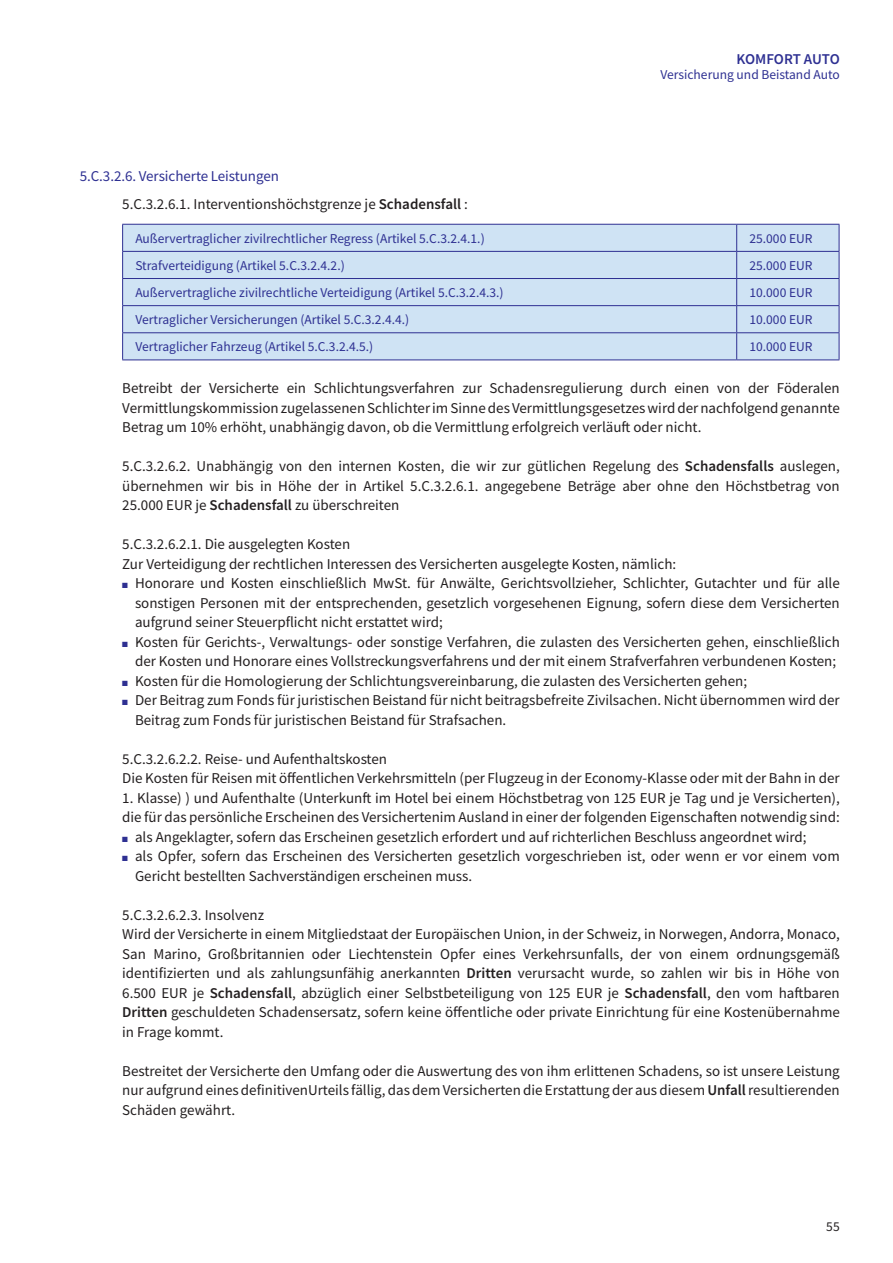
<style>
.page{position:relative;width:893px;height:1263px;background:#fff}
.page>*{position:absolute;margin:0;border:0;box-sizing:border-box;transform-origin:0 0}
.t1{font:15px/19.5px "Source Sans Pro";color:#231f20}
.t2{font:600 15px "Source Sans Pro";letter-spacing:-.01em;color:#2e3092}
.t3{font:13.5px "Source Sans Pro";color:#2e3092}
.t4{font:13.5px "Source Sans Pro";color:#231f20}
.s1{color:#2e3092}
.s2{font-weight:600}
</style>
<div class="page">
<div style="left:123px;top:225px;width:716px;height:135px;background:#cfe3f4"></div>
<hr style="left:122px;top:251px;width:615px;height:1px;background:#2e3092">
<hr style="left:737px;top:251px;width:102px;height:1px;background:#2e3092">
<hr style="left:122px;top:278px;width:615px;height:1px;background:#2e3092">
<hr style="left:737px;top:278px;width:102px;height:1px;background:#2e3092">
<hr style="left:122px;top:305px;width:615px;height:1px;background:#2e3092">
<hr style="left:737px;top:305px;width:102px;height:1px;background:#2e3092">
<hr style="left:122px;top:332px;width:615px;height:1px;background:#2e3092">
<hr style="left:737px;top:332px;width:102px;height:1px;background:#2e3092">
<svg style="left:736px;top:225px;width:1px;height:135px"></svg>
<hr style="left:122px;top:224px;width:615px;height:1px;background:#2e3092">
<hr style="left:737px;top:224px;width:102px;height:1px;background:#2e3092">
<svg style="left:122px;top:225px;width:1px;height:135px"></svg>
<svg style="left:839px;top:225px;width:1px;height:135px"></svg>
<hr style="left:122px;top:360px;width:615px;height:1px;background:#2e3092">
<hr style="left:737px;top:360px;width:102px;height:1px;background:#2e3092">
<p class="t2" style="left:737px;top:50px;width:105px">KOMFORT AUTO</p>
<p class="t3" style="left:660px;top:66px;width:181px">Versicherung und Beistand Auto</p>
<p class="t1" style="left:122px;top:162px;width:347px;line-height:28px;text-indent:-43px"><span class="s1">5.C.3.2.6. Versicherte Leistungen<br></span>5.C.3.2.6.1. Interventionshöchstgrenze je <span class="s2">Schadensfall</span> :</p>
<p class="t3" style="left:135px;top:230px;width:351px">Außervertraglicher zivilrechtlicher Regress (Artikel 5.C.3.2.4.1.)</p>
<p class="t3" style="left:749px;top:230px;width:65px">25.000 EUR</p>
<p class="t3" style="left:135px;top:257px;width:211px">Strafverteidigung (Artikel 5.C.3.2.4.2.)</p>
<p class="t3" style="left:749px;top:257px;width:65px">25.000 EUR</p>
<p class="t3" style="left:135px;top:284px;width:370px">Außervertragliche zivilrechtliche Verteidigung (Artikel 5.C.3.2.4.3.)</p>
<p class="t3" style="left:749px;top:284px;width:65px">10.000 EUR</p>
<p class="t3" style="left:135px;top:311px;width:275px">Vertraglicher Versicherungen (Artikel 5.C.3.2.4.4.)</p>
<p class="t3" style="left:749px;top:311px;width:65px">10.000 EUR</p>
<p class="t3" style="left:135px;top:338px;width:239px">Vertraglicher Fahrzeug (Artikel 5.C.3.2.4.5.)</p>
<p class="t3" style="left:749px;top:338px;width:65px">10.000 EUR</p>
<p class="t1" style="left:122px;top:378px;width:719px;text-align:justify">Betreibt der Versicherte ein Schlichtungsverfahren zur Schadensregulierung durch einen von der Föderalen Vermittlungskommission zugelassenen Schlichter im Sinne des Vermittlungsgesetzes wird der nachfolgend genannte Betrag um 10% erhöht, unabhängig davon, ob die Vermittlung erfolgreich verläuft oder nicht.</p>
<p class="t1" style="left:122px;top:456px;width:719px;text-align:justify">5.C.3.2.6.2. Unabhängig von den internen Kosten, die wir zur gütlichen Regelung des <span class="s2">Schadensfalls</span> auslegen, übernehmen wir bis in Höhe der in Artikel 5.C.3.2.6.1. angegebene Beträge aber ohne den Höchstbetrag von 25.000 EUR je <span class="s2">Schadensfall</span> zu überschreiten</p>
<p class="t1" style="left:122px;top:534px;width:556px">5.C.3.2.6.2.1. Die ausgelegten Kosten<br>Zur Verteidigung der rechtlichen Interessen des Versicherten ausgelegte Kosten, nämlich:</p>
<p class="t1" style="left:135px;top:573px;width:706px;text-align:justify;text-indent:-13px"><span class="s1">■</span> Honorare und Kosten einschließlich MwSt. für Anwälte, Gerichtsvollzieher, Schlichter, Gutachter und für alle sonstigen Personen mit der entsprechenden, gesetzlich vorgesehenen Eignung, sofern diese dem Versicherten aufgrund seiner Steuerpflicht nicht erstattet wird;</p>
<p class="t1" style="left:122px;top:632px;width:719px;text-align:right"><span class="s1">■</span> Kosten für Gerichts-, Verwaltungs- oder sonstige Verfahren, die zulasten des Versicherten gehen, einschließlich der Kosten und Honorare eines Vollstreckungsverfahrens und der mit einem Strafverfahren verbundenen Kosten;</p>
<p class="t1" style="left:122px;top:671px;width:626px"><span class="s1">■</span> Kosten für die Homologierung der Schlichtungsvereinbarung, die zulasten des Versicherten gehen;</p>
<p class="t1" style="left:135px;top:690px;width:706px;text-indent:-13px"><span class="s1">■</span> Der Beitrag zum Fonds für juristischen Beistand für nicht beitragsbefreite Zivilsachen. Nicht übernommen wird der<br>Beitrag zum Fonds für juristischen Beistand für Strafsachen.</p>
<p class="t1" style="left:122px;top:749px;width:719px">5.C.3.2.6.2.2. Reise- und Aufenthaltskosten<br>Die Kosten für Reisen mit öffentlichen Verkehrsmitteln (per Flugzeug in der Economy-Klasse oder mit der Bahn in der</p>
<p class="t1" style="left:122px;top:788px;width:719px">1. Klasse) ) und Aufenthalte (Unterkunft im Hotel bei einem Höchstbetrag von 125 EUR je Tag und je Versicherten), die für das persönliche Erscheinen des Versichertenim Ausland in einer der folgenden Eigenschaften notwendig sind:</p>
<p class="t1" style="left:122px;top:827px;width:686px"><span class="s1">■</span> als Angeklagter, sofern das Erscheinen gesetzlich erfordert und auf richterlichen Beschluss angeordnet wird;</p>
<p class="t1" style="left:135px;top:846px;width:706px;text-indent:-13px"><span class="s1">■</span> als Opfer, sofern das Erscheinen des Versicherten gesetzlich vorgeschrieben ist, oder wenn er vor einem vom<br>Gericht bestellten Sachverständigen erscheinen muss.</p>
<p class="t1" style="left:122px;top:905px;width:719px">5.C.3.2.6.2.3. Insolvenz<br>Wird der Versicherte in einem Mitgliedstaat der Europäischen Union, in der Schweiz, in Norwegen, Andorra, Monaco, San Marino, Großbritannien oder Liechtenstein Opfer eines Verkehrsunfalls, der von einem ordnungsgemäß identifizierten und als zahlungsunfähig anerkannten <span class="s2">Dritten</span> verursacht wurde, so zahlen wir bis in Höhe von 6.500 EUR je <span class="s2">Schadensfall</span>, abzüglich einer Selbstbeteiligung von 125 EUR je <span class="s2">Schadensfall</span>, den vom haftbaren <span class="s2">Dritten</span> geschuldeten Schadensersatz, sofern keine öffentliche oder private Einrichtung für eine Kostenübernahme in Frage kommt.</p>
<p class="t1" style="left:122px;top:1061px;width:719px;text-align:justify">Bestreitet der Versicherte den Umfang oder die Auswertung des von ihm erlittenen Schadens, so ist unsere Leistung nur aufgrund eines definitivenUrteils fällig, das dem Versicherten die Erstattung der aus diesem <span class="s2">Unfall</span> resultierenden Schäden gewährt.</p>
<p class="t4" style="left:826px;top:1218px;width:15px">55</p>
</div>
